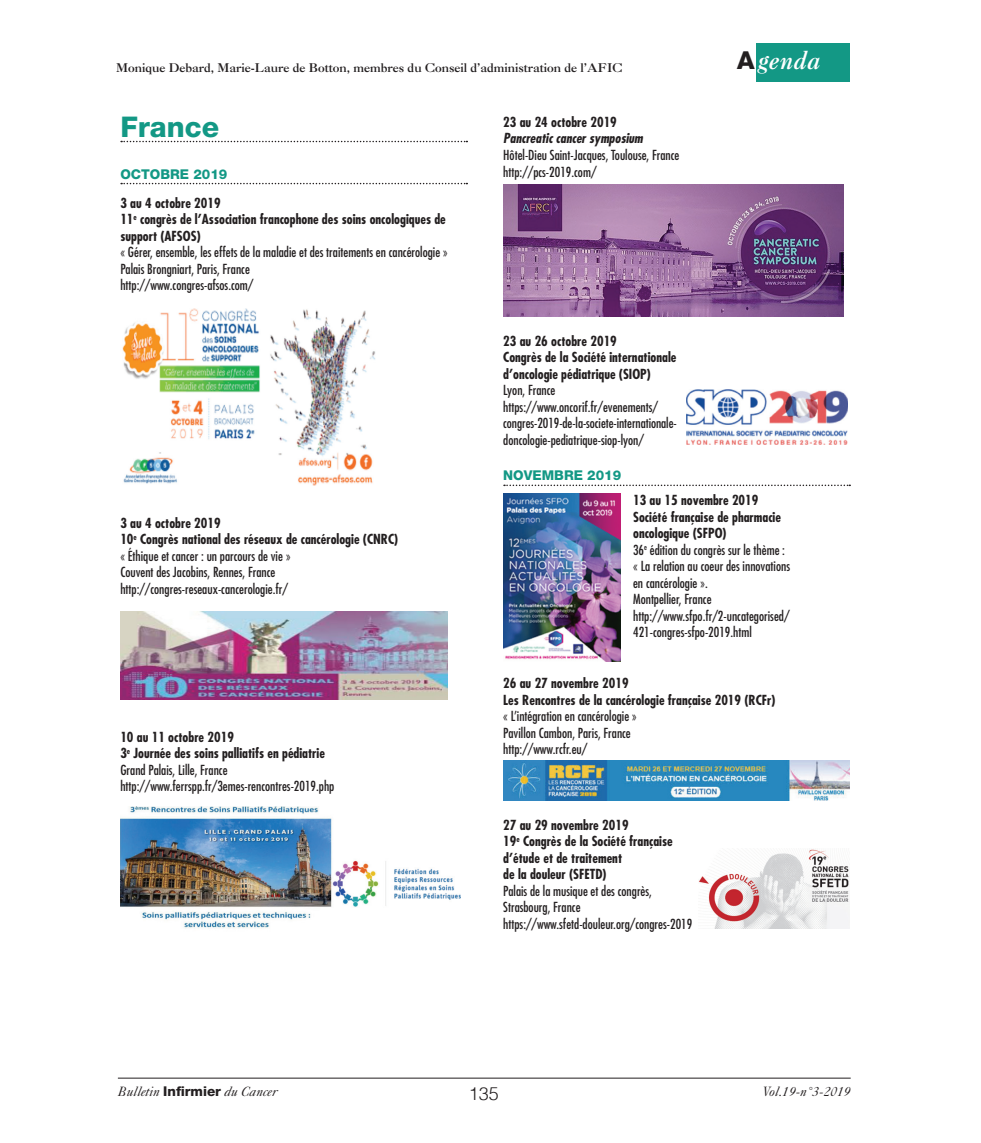
<style>
.page{position:relative;width:981px;height:1143px;background:#fff}
.page>*{position:absolute;margin:0;border:0;box-sizing:border-box;transform-origin:0 0}
.t1{font:800 28.5px "Helvetica Neue LT Std";color:#139885}
.t2{font:italic 24.75px "Caslon Three";color:#fff}
.t3{font:300 18px "Helvetica";color:#231f20}
.t4{font:condensed 13.5px/16.5px "Futura";color:#231f20}
.t5{font:700 condensed 13.5px/16.5px "Futura";color:#231f20}
.t6{font:italic 13.5px "Caslon Five Forty";color:#231f20}
.t7{font:italic 700 condensed 13.5px "Futura";color:#231f20}
.t8{font:800 13.5px "Helvetica Neue LT Std";color:#139885}
.t9{font:12px "Caslon Three";color:#231f20}
.s1{font-family:"Helvetica Neue LT Std";font-weight:800;font-style:normal;color:#231f20}
.s2{font-weight:700}
.s3{font-family:"Helvetica Neue";font-weight:800;font-style:normal}
</style>
<div class="page">
<div style="left:756px;top:44px;width:94px;height:38px;background:#139885"></div>
<hr style="left:118px;top:1077px;width:732px;height:1px;background:#231f20">
<svg style="left:121px;top:141px;width:346px;height:1px"></svg>
<svg style="left:121px;top:183px;width:346px;height:1px"></svg>
<img style="left:122px;top:308px;width:253px;height:177px">
<img style="left:120px;top:611px;width:327px;height:88px">
<img style="left:120px;top:806px;width:340px;height:123px">
<svg style="left:504px;top:484px;width:346px;height:2px"></svg>
<img style="left:503px;top:184px;width:340px;height:132px">
<img style="left:686px;top:389px;width:161px;height:55px">
<img style="left:503px;top:760px;width:347px;height:40px">
<img style="left:699px;top:849px;width:150px;height:79px">
<img style="left:503px;top:493px;width:117px;height:168px">
<p class="t9" style="left:116px;top:61px;width:508px">Monique Debard, Marie-Laure de Botton, membres du Conseil d’administration de l’AFIC</p>
<h1 class="t1" style="left:120px;top:109px;width:100px">France</h1>
<p class="t8" style="left:120px;top:166px;width:109px">OCTOBRE 2019</p>
<p class="t5" style="left:120px;top:194px;width:327px">3 au 4 octobre 2019<br>11<sup>e</sup> congrès de l’Association francophone des soins oncologiques de support (AFSOS)</p>
<p class="t4" style="left:120px;top:244px;width:329px">« Gérer, ensemble, les effets de la maladie et des traitements en cancérologie »<br>Palais Brongniart, Paris, France<br>http://www.congres-afsos.com/</p>
<p class="t5" style="left:503px;top:114px;width:115px">23 au 24 octobre 2019</p>
<p class="t7" style="left:503px;top:130px;width:141px">Pancreatic cancer symposium</p>
<p class="t4" style="left:503px;top:146px;width:178px">Hôtel-Dieu Saint-Jacques, Toulouse, France http://pcs-2019.com/</p>
<h2 class="t2" style="left:737px;top:45px;width:85px"><span class="s1">A</span>genda</h2>
<p class="t4" style="left:120px;top:514px;width:279px"><span class="s2">3 au 4 octobre 2019<br>10</span><sup>e</sup> <span class="s2">Congrès national des réseaux de cancérologie (CNRC) </span>« Éthique et cancer : un parcours de vie »<br>Couvent des Jacobins, Rennes, France http://congres-reseaux-cancerologie.fr/</p>
<p class="t4" style="left:120px;top:728px;width:215px"><span class="s2">10 au 11 octobre 2019<br>3</span><sup>e</sup> <span class="s2">Journée des soins palliatifs en pédiatrie </span>Grand Palais, Lille, France http://www.ferrspp.fr/3emes-rencontres-2019.php</p>
<p class="t5" style="left:503px;top:332px;width:175px">23 au 26 octobre 2019<br>Congrès de la Société internationale d’oncologie pédiatrique (SIOP)</p>
<p class="t4" style="left:503px;top:381px;width:175px">Lyon, France https://www.oncorif.fr/evenements/ congres-2019-de-la-societe-internationale&shy;doncologie-pediatrique-siop-lyon/</p>
<p class="t8" style="left:503px;top:467px;width:120px">NOVEMBRE 2019</p>
<p class="t4" style="left:633px;top:491px;width:158px"><span class="s2">13 au 15 novembre 2019<br>Société française de pharmacie oncologique (SFPO)<br></span>36<sup>e</sup> édition du congrès sur le thème : « La relation au coeur des innovations en cancérologie ».<br>Montpellier, France http://www.sfpo.fr/2-uncategorised/<br>421-congres-sfpo-2019.html</p>
<p class="t5" style="left:503px;top:674px;width:274px">26 au 27 novembre 2019<br>Les Rencontres de la cancérologie française 2019 (RCFr)</p>
<p class="t4" style="left:503px;top:707px;width:135px">« L’intégration en cancérologie »<br>Pavillon Cambon, Paris, France http://www.rcfr.eu/</p>
<p class="t5" style="left:503px;top:816px;width:171px">27 au 29 novembre 2019<br>19<sup>e</sup> Congrès de la Société française d’étude et de traitement<br>de la douleur (SFETD)</p>
<p class="t4" style="left:503px;top:881px;width:190px">Palais de la musique et des congrès,<br>Strasbourg, France https://www.sfetd-douleur.org/congres-2019</p>
<p class="t6" style="left:118px;top:1082px;width:161px">Bulletin <span class="s3">Infirmier</span> du Cancer</p>
<h3 class="t3" style="left:468px;top:1082px;width:32px">135</h3>
<p class="t6" style="left:762px;top:1082px;width:89px">Vol.19-n°3-2019</p>
</div>
